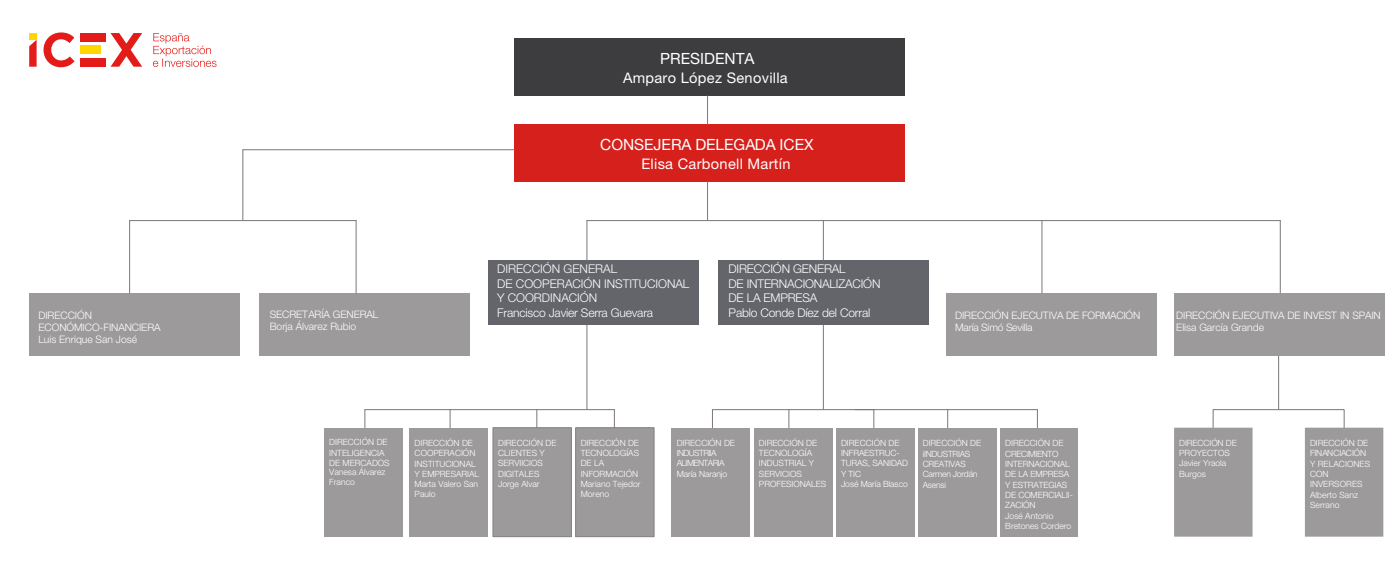
<style>
.page{position:relative;width:1400px;height:587px;background:#fff}
.page>*{position:absolute;margin:0;border:0;box-sizing:border-box;transform-origin:0 0}
.t1{font:15.4px "Helvetica Neue LT Pro";color:#fff}
.t2{font:14.61px "Helvetica Neue LT Pro";letter-spacing:.02em;color:#fff}
.t3{font:300 11.99px/14.4px "Helvetica Neue LT Pro";letter-spacing:-.015em;color:#fff}
.t4{font:300 10.33px/12.3px "Helvetica Neue LT Pro";color:#fff}
.t5{font:300 8.58px/10.3px "Helvetica Neue LT Pro";color:#fff}
.t6{font:300 8.58px/10.3px "Helvetica Neue LT Pro";letter-spacing:-.035em;color:#fff}
.t7{font:300 8.58px/10.3px "Helvetica Neue LT Pro";letter-spacing:-.03em;color:#fff}
</style>
<div class="page">
<div style="left:1213px;top:409px;width:131px;height:44px;border:1px solid #7a767a"></div>
<div style="left:514px;top:124px;width:390px;height:57px;background:#d5201c"></div>
<div style="left:259px;top:293px;width:211px;height:63px;background:#9d9a9c"></div>
<div style="left:409px;top:427px;width:79px;height:109px;background:#9d9a9c"></div>
<div style="left:493px;top:427px;width:78px;height:109px;background:#9d9a9c;border:1px solid #808080"></div>
<div style="left:576px;top:427px;width:78px;height:109px;background:#9d9a9c;border:1px solid #808080"></div>
<div style="left:488px;top:260px;width:211px;height:65px;background:#63656a"></div>
<svg style="left:537px;top:410px;width:1px;height:17px"></svg>
<svg style="left:614px;top:409px;width:1px;height:18px"></svg>
<div style="left:718px;top:260px;width:211px;height:65px;background:#63656a"></div>
<svg style="left:948px;top:410px;width:1px;height:17px"></svg>
<svg style="left:712px;top:409px;width:163px;height:18px"></svg>
<div style="left:29px;top:293px;width:211px;height:63px;background:#9d9a9c"></div>
<hr style="left:129px;top:220px;width:1px;height:73px;background:#7a767a">
<div style="left:754px;top:427px;width:78px;height:109px;background:#9d9a9c"></div>
<div style="left:672px;top:427px;width:78px;height:109px;background:#9d9a9c"></div>
<div style="left:836px;top:427px;width:79px;height:109px;background:#9d9a9c"></div>
<div style="left:918px;top:427px;width:78px;height:109px;background:#9d9a9c"></div>
<div style="left:1000px;top:427px;width:78px;height:109px;background:#9d9a9c"></div>
<div style="left:946px;top:293px;width:211px;height:63px;background:#9d9a9c"></div>
<hr style="left:1042px;top:220px;width:1px;height:73px;background:#7a767a">
<hr style="left:356px;top:220px;width:1px;height:73px;background:#7a767a">
<hr style="left:1278px;top:328px;width:1px;height:81px;background:#7a767a">
<div style="left:1174px;top:427px;width:79px;height:109px;background:#9d9a9c"></div>
<div style="left:1305px;top:427px;width:78px;height:109px;background:#9d9a9c"></div>
<div style="left:1174px;top:293px;width:211px;height:62px;background:#9d9a9c"></div>
<hr style="left:1280px;top:220px;width:1px;height:73px;background:#7a767a">
<hr style="left:855px;top:409px;width:182px;height:1px;background:#7a767a">
<svg style="left:1037px;top:409px;width:1px;height:18px"></svg>
<hr style="left:365px;top:409px;width:249px;height:1px;background:#7a767a">
<svg style="left:450px;top:410px;width:1px;height:17px"></svg>
<hr style="left:587px;top:324px;width:1px;height:85px;background:#7a767a">
<hr style="left:823px;top:324px;width:1px;height:85px;background:#7a767a">
<hr style="left:130px;top:220px;width:226px;height:1px;background:#7a767a">
<hr style="left:587px;top:220px;width:693px;height:1px;background:#7a767a">
<hr style="left:587px;top:220px;width:1px;height:40px;background:#7a767a">
<hr style="left:823px;top:220px;width:1px;height:40px;background:#7a767a">
<div style="left:514px;top:39px;width:390px;height:57px;background:#3d3d3f"></div>
<svg style="left:153px;top:33px;width:64px;height:34px"></svg>
<div style="left:29px;top:33px;width:8px;height:7px;background:#ffd600"></div>
<div style="left:80px;top:46px;width:21px;height:8px;background:#ffd600"></div>
<svg style="left:111px;top:33px;width:31px;height:34px"></svg>
<svg style="left:44px;top:32px;width:31px;height:35px"></svg>
<svg style="left:29px;top:40px;width:8px;height:27px"></svg>
<div style="left:80px;top:33px;width:26px;height:8px;background:#e31c19"></div>
<div style="left:80px;top:58px;width:26px;height:9px;background:#e31c19"></div>
<svg style="left:707px;top:96px;width:1px;height:28px"></svg>
<hr style="left:707px;top:181px;width:1px;height:39px;background:#7a767a">
<hr style="left:243px;top:149px;width:271px;height:1px;background:#7a767a">
<hr style="left:243px;top:150px;width:1px;height:70px;background:#7a767a">
<div style="left:324px;top:427px;width:78px;height:109px;background:#9d9a9c"></div>
<svg style="left:365px;top:409px;width:1px;height:18px"></svg>
<h1 class="t1" style="left:660px;top:49px;width:96px">PRESIDENTA</h1>
<h2 class="t2" style="left:623px;top:69px;width:166px">Amparo López Senovilla</h2>
<h1 class="t1" style="left:600px;top:135px;width:215px">CONSEJERA DELEGADA ICEX</h1>
<h2 class="t2" style="left:641px;top:154px;width:151px">Elisa Carbonell Martín</h2>
<h3 class="t3" style="left:497px;top:261px;width:194px">DIRECCIÓN GENERAL<br>DE COOPERACIÓN INSTITUCIONAL<br>Y COORDINACIÓN<br>Francisco Javier Serra Guevara</h3>
<h3 class="t3" style="left:729px;top:261px;width:153px">DIRECCIÓN GENERAL<br>DE INTERNACIONALIZACIÓN<br>DE LA EMPRESA</h3>
<p class="t4" style="left:38px;top:308px;width:55px">DIRECCIÓN</p>
<h3 class="t3" style="left:729px;top:305px;width:143px">Pablo Conde Díez del Corral</h3>
<p class="t4" style="left:38px;top:320px;width:124px">ECONÓMICO-FINANCIERA<br>Luis Enrique San José</p>
<p class="t4" style="left:270px;top:307px;width:110px">SECRETARÍA GENERAL<br>Borja Álvarez Rubio</p>
<p class="t4" style="left:955px;top:308px;width:187px">DIRECCIÓN EJECUTIVA DE FORMACIÓN<br>María Simó Sevilla</p>
<p class="t4" style="left:1176px;top:308px;width:206px">DIRECCIÓN EJECUTIVA DE INVEST IN SPAIN<br>Elisa García Grande</p>
<p class="t5" style="left:329px;top:436px;width:62px">DIRECCIÓN DE<br>INTELIGENCIA<br>DE MERCADOS</p>
<p class="t5" style="left:329px;top:467px;width:58px;line-height:9.5px">Vanesa Álvarez<br>Franco</p>
<p class="t5" style="left:415px;top:437px;width:66px">DIRECCIÓN DE<br>COOPERACIÓN<br>INSTITUCIONAL<br>Y EMPRESARIAL<br>Marta Valero San<br>Paulo</p>
<p class="t5" style="left:498px;top:437px;width:60px">DIRECCIÓN DE<br>CLIENTES Y<br>SERVIICIOS<br>DIGITALES<br>Jorge Alvar</p>
<p class="t5" style="left:581px;top:437px;width:61px">DIRECCIÓN DE<br>TECNOLOGÍAS<br>DE LA<br>INFORMACIÓN<br>Mariano Tejedor<br>Moreno</p>
<p class="t6" style="left:677px;top:437px;width:60px">DIRECCIÓN DE<br>INDUSTRIIA<br>ALIMENTARIA<br>María Naranjo</p>
<p class="t5" style="left:841px;top:437px;width:68px">DIRECCIÓN DE<br>INFRAESTRUC-<br>TURAS, SANIDAD<br>Y TIC<br>José María Blasco</p>
<p class="t7" style="left:923px;top:437px;width:60px">DIRECCIÓN DE iINDUSTRIAS<br>CREATIVAS<br>Carmen Jordán<br>Asensi</p>
<p class="t5" style="left:1005px;top:437px;width:69px">DIRECCIÓN DE<br>CRECIMIENTO<br>INTERNACIONAL<br>DE LA EMPRESA<br>Y ESTRATEGIAS<br>DE COMERCIALII-<br>ZACIÓN<br>José Antonio<br>Bretones Cordero</p>
<p class="t5" style="left:759px;top:437px;width:69px">DIRECCIÓN DE<br>TECNOLOGÍA<br>INDUSTRIAL Y<br>SERVICIOS<br>PROFESIONALES</p>
<p class="t5" style="left:684px;top:437px;width:57px">V. ALIMENTOS</p>
<p class="t5" style="left:767px;top:437px;width:64px">V. TECNOLOGÍA</p>
<p class="t5" style="left:849px;top:437px;width:48px">V. INFRAES-</p>
<p class="t5" style="left:931px;top:437px;width:38px">V. MODA,</p>
<p class="t6" style="left:1013px;top:437px;width:56px">V. INICIACIÓN,</p>
<p class="t5" style="left:1179px;top:437px;width:59px">DIRECCIÓN DE<br>PROYECTOS<br>Javier Yraola<br>Burgos</p>
<p class="t5" style="left:1310px;top:437px;width:62px">DIRECCIÓN DE<br>FINANCIACIÓN<br>Y RELACIONES<br>CON<br>INVERSORES<br>Alberto Sanz<br>Serrano</p>
</div>
